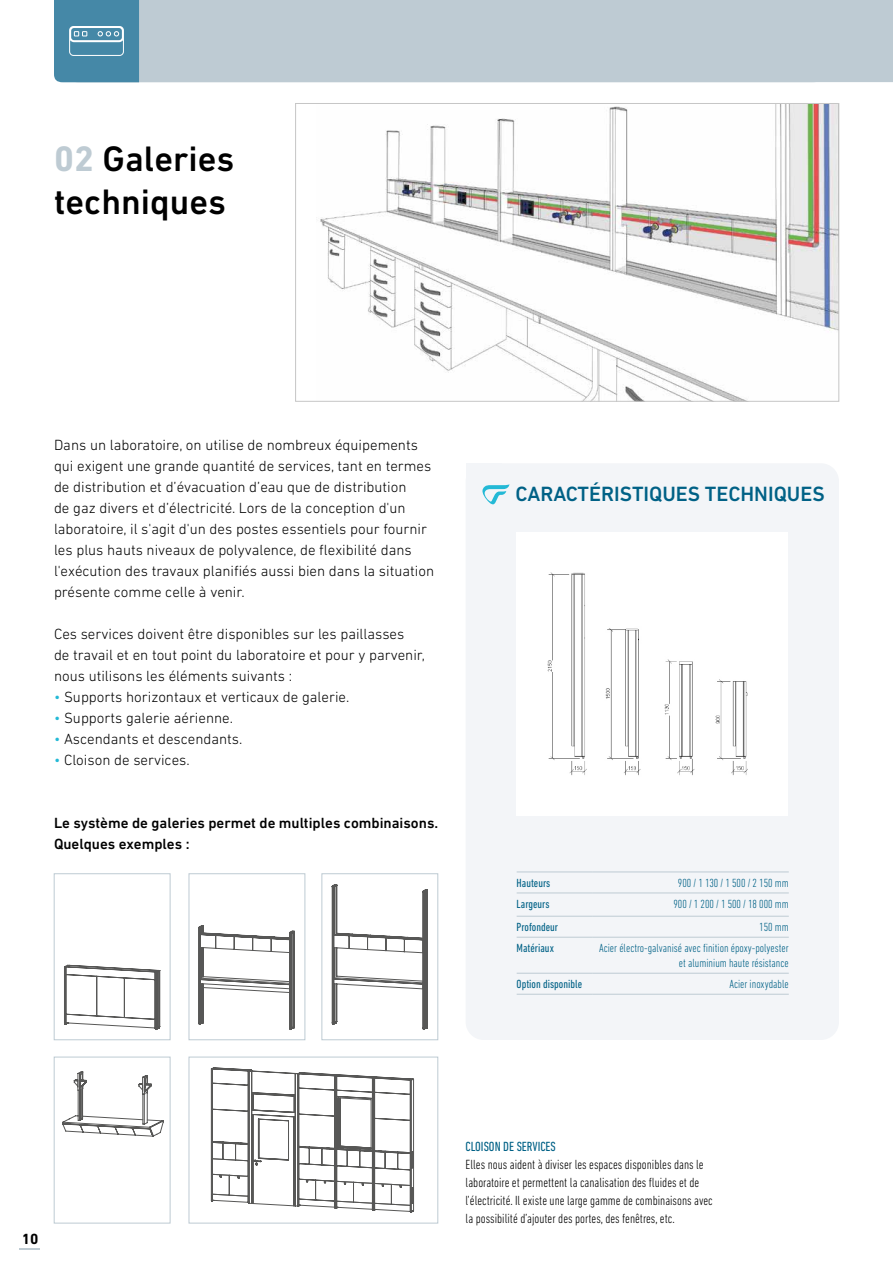
<style>
.page{position:relative;width:893px;height:1263px;background:#fff}
.page>*{position:absolute;margin:0;border:0;box-sizing:border-box;transform-origin:0 0}
.t1{font:500 36px/43.2px "DIN Next LT Pro";color:#000}
.t2{font:500 21px "DIN Next LT Pro";color:#006186}
.t3{font:300 15px/21px "DIN Next LT Pro";color:#000}
.t4{font:500 15px/21px "DIN Next LT Pro";color:#000}
.t5{font:700 15px "DIN Next LT Pro";color:#000}
.t6{font:300 condensed 13.5px/18px "DIN Next LT Pro";color:#000}
.t7{font:condensed 13.5px "DIN Next LT Pro";color:#006186}
.t8{font:300 condensed 12px/15px "DIN Next LT Pro";color:#006186;text-align:right}
.t9{font:condensed 12px "DIN Next LT Pro";color:#006186}
.s1{font-weight:700;color:#becbd3}
.s2{color:#23b9d6}
</style>
<div class="page">
<svg style="left:20px;top:1248px;width:20px;height:1px"></svg>
<div style="left:139px;top:0;width:754px;height:82px;background:#becbd3"></div>
<div style="left:466px;top:463px;width:373px;height:577px;background:#f3f5f8;border-radius:18px"></div>
<div style="left:466px;top:463px;width:36px;height:27px;background:#f3f5f8"></div>
<div style="left:517px;top:532px;width:271px;height:284px;background:#fff"></div>
<div style="left:54px;top:873px;width:116px;height:167px;border:1px solid #becbd3"></div>
<div style="left:189px;top:873px;width:116px;height:167px;border:1px solid #becbd3"></div>
<svg style="left:198px;top:926px;width:97px;height:104px"></svg>
<div style="left:322px;top:873px;width:116px;height:167px;border:1px solid #becbd3"></div>
<svg style="left:332px;top:884px;width:96px;height:146px"></svg>
<svg style="left:64px;top:965px;width:96px;height:65px"></svg>
<img style="left:547px;top:573px;width:201px;height:203px">
<div style="left:54px;top:1057px;width:116px;height:166px;border:1px solid #becbd3"></div>
<div style="left:189px;top:1057px;width:249px;height:166px;border:1px solid #becbd3"></div>
<svg style="left:62px;top:1071px;width:102px;height:65px"></svg>
<svg style="left:211px;top:1067px;width:203px;height:145px"></svg>
<img style="left:320px;top:105px;width:517px;height:294px">
<div style="left:295px;top:103px;width:544px;height:298px;border:1px solid #c6c6c6"></div>
<svg style="left:54px;top:0;width:85px;height:82px"></svg>
<hr style="left:517px;top:872px;width:75px;height:1px;background:#becbd3">
<hr style="left:592px;top:872px;width:197px;height:1px;background:#becbd3">
<hr style="left:517px;top:893px;width:75px;height:1px;background:#becbd3">
<hr style="left:592px;top:893px;width:197px;height:1px;background:#becbd3">
<hr style="left:517px;top:916px;width:75px;height:1px;background:#becbd3">
<hr style="left:592px;top:916px;width:197px;height:1px;background:#becbd3">
<hr style="left:517px;top:937px;width:75px;height:1px;background:#becbd3">
<hr style="left:592px;top:937px;width:197px;height:1px;background:#becbd3">
<hr style="left:517px;top:973px;width:75px;height:1px;background:#becbd3">
<hr style="left:592px;top:973px;width:197px;height:1px;background:#becbd3">
<hr style="left:517px;top:994px;width:75px;height:1px;background:#becbd3">
<hr style="left:592px;top:994px;width:197px;height:1px;background:#becbd3">
<svg style="left:482px;top:484px;width:27px;height:20px"></svg>
<h1 class="t1" style="left:54px;top:136px;width:182px"><span class="s1">02</span> Galeries techniques</h1>
<p class="t3" style="left:54px;top:435px;width:382px">Dans un laboratoire, on utilise de nombreux équipements qui exigent une grande quantité de services, tant en termes de distribution et d’évacuation d’eau que de distribution<br>de gaz divers et d’électricité. Lors de la conception d'un laboratoire, il s'agit d'un des postes essentiels pour fournir les plus hauts niveaux de polyvalence, de flexibilité dans l'exécution des travaux planifiés aussi bien dans la situation présente comme celle à venir.</p>
<p class="t3" style="left:54px;top:624px;width:373px">Ces services doivent être disponibles sur les paillasses<br>de travail et en tout point du laboratoire et pour y parvenir, nous utilisons les éléments suivants :</p>
<p class="t3" style="left:54px;top:687px;width:297px"><span class="s2">•</span> Supports horizontaux et verticaux de galerie.</p>
<p class="t3" style="left:54px;top:708px;width:181px"><span class="s2">•</span> Supports galerie aérienne.</p>
<p class="t3" style="left:54px;top:729px;width:190px"><span class="s2">•</span> Ascendants et descendants.</p>
<p class="t3" style="left:54px;top:750px;width:137px"><span class="s2">•</span> Cloison de services.</p>
<p class="t4" style="left:54px;top:813px;width:386px">Le système de galeries permet de multiples combinaisons.<br>Quelques exemples :</p>
<h2 class="t2" style="left:515px;top:482px;width:311px">CARACTÉRISTIQUES TECHNIQUES</h2>
<p class="t9" style="left:517px;top:876px;width:35px">Hauteurs</p>
<p class="t8" style="left:678px;top:875px;width:112px">900 / 1 130 / 1 500 / 2 150 mm</p>
<p class="t9" style="left:517px;top:897px;width:34px">Largeurs</p>
<p class="t8" style="left:673px;top:896px;width:117px">900 / 1 200 / 1 500 / 18 000 mm</p>
<p class="t9" style="left:517px;top:920px;width:43px">Profondeur</p>
<p class="t8" style="left:759px;top:919px;width:31px">150 mm</p>
<p class="t9" style="left:517px;top:941px;width:39px">Matériaux</p>
<p class="t8" style="left:599px;top:940px;width:191px">Acier électro-galvanisé avec finition époxy-polyester et aluminium haute résistance</p>
<p class="t9" style="left:517px;top:977px;width:67px">Option disponible</p>
<p class="t8" style="left:729px;top:976px;width:61px">Acier inoxydable</p>
<p class="t5" style="left:22px;top:1230px;width:18px">10</p>
<p class="t7" style="left:466px;top:1138px;width:92px">CLOISON DE SERVICES</p>
<p class="t6" style="left:466px;top:1155px;width:249px">Elles nous aident à diviser les espaces disponibles dans le laboratoire et permettent la canalisation des fluides et de l’électricité. Il existe une large gamme de combinaisons avec la possibilité d’ajouter des portes, des fenêtres, etc.</p>
</div>
